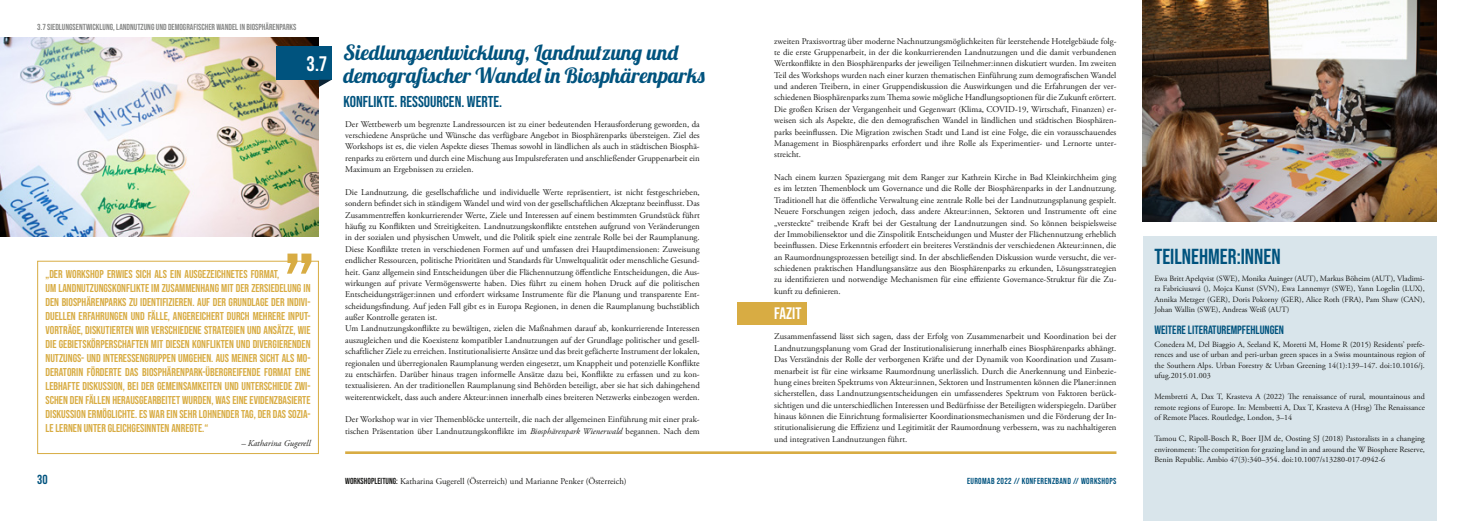
<style>
.page{position:relative;width:1474px;height:521px;background:#fff}
.page>*{position:absolute;margin:0;border:0;box-sizing:border-box;transform-origin:0 0}
.t1{font:21.7px "Bebas Neue";color:#00537e}
.t2{font:21px/22.8px "Lobster 1.4";letter-spacing:.045em;color:#00537e}
.t3{font:21px "Bebas Neue";color:#fff}
.t4{font:16.62px "Bebas Neue";color:#fff}
.t5{font:15.75px "Bebas Neue";color:#00537e}
.t6{font:13.12px "Bebas Neue";color:#00537e}
.t7{font:12.08px "Bebas Neue";color:#00537e}
.t8{font:11.38px/14px "Bebas Neue";color:#d8ac43}
.t9{font:8.75px/11.4px "Adobe Garamond Pro";color:#1d1d1b;text-align:justify}
.t10{font:8.75px "Bebas Neue";color:#878887}
.t11{font:8.75px "Bebas Neue";letter-spacing:.04em;color:#00537e}
.t12{font:italic 8.75px "Adobe Garamond Pro";color:#1d1d1b}
.t13{font:8.05px/10.5px "Adobe Garamond Pro";color:#1d1d1b;text-align:justify}
.s1{font-style:italic}
.s2{font-family:"Bebas Neue"}
</style>
<div class="page">
<img style="left:0;top:37px;width:319px;height:199px">
<hr style="left:345px;top:451px;width:771px;height:3px;background:#d8ac43">
<div style="left:1142px;top:236px;width:294px;height:285px;background:#d9e5eb"></div>
<div style="left:737px;top:302px;width:69px;height:22px;background:#d8ac43"></div>
<div style="left:276px;top:46px;width:56px;height:34px;background:#00537e"></div>
<svg style="left:319px;top:80px;width:12px;height:7px"></svg>
<div style="left:37px;top:261px;width:282px;height:193px;border:1px solid #d8ac43"></div>
<svg style="left:287px;top:254px;width:24px;height:20px"></svg>
<img style="left:1142px;top:0;width:294px;height:221px">
<p class="t10" style="left:37px;top:22px;width:261px">3.7 SIEDLUNGSENTWICKLUNG, LANDNUTZUNG UND DEMOGRAFISCHER WANDEL IN BIOSPHÄRENPARKS</p>
<p class="t3" style="left:306px;top:52px;width:22px">3.7</p>
<p class="t8" style="left:46px;top:267px;width:266px">„DER WORKSHOP ERWIES SICH ALS EIN AUSGEZEICHNETES FORMAT,<br>UM LANDNUTZUNGSKONFLIKTE IM ZUSAMMENHANG MIT DER ZERSIEDELUNG IN DEN BIOSPHÄRENPARKS ZU IDENTIFIZIEREN. AUF DER GRUNDLAGE DER INDIVI-DUELLEN ERFAHRUNGEN UND FÄLLE, ANGEREICHERT DURCH MEHRERE INPUT-VORTRÄGE, DISKUTIERTEN WIR VERSCHIEDENE STRATEGIEN UND ANSÄTZE, WIE DIE GEBIETSKÖRPERSCHAFTEN MIT DIESEN KONFLIKTEN UND DIVERGIERENDEN NUTZUNGS- UND INTERESSENGRUPPEN UMGEHEN. AUS MEINER SICHT ALS MO-DERATORIN FÖRDERTE DAS BIOSPHÄRENPARK-ÜBERGREIFENDE FORMAT EINE LEBHAFTE DISKUSSION, BEI DER GEMEINSAMKEITEN UND UNTERSCHIEDE ZWI-SCHEN DEN FÄLLEN HERAUSGEARBEITET WURDEN, WAS EINE EVIDENZBASIERTE DISKUSSION ERMÖGLICHTE. ES WAR EIN SEHR LOHNENDER TAG, DER DAS SOZIA-LE LERNEN UNTER GLEICHGESINNTEN ANREGTE.“</p>
<p class="t12" style="left:241px;top:438px;width:71px">– Katharina Gugerell</p>
<h3 class="t6" style="left:37px;top:472px;width:12px">30</h3>
<p class="t2" style="left:343px;top:41px;width:363px">Siedlungsentwicklung, Landnutzung und demografischer Wandel in Biosphärenparks</p>
<p class="t5" style="left:343px;top:92px;width:160px">KONFLIKTE. RESSOURCEN. WERTE.</p>
<p class="t9" style="left:345px;top:118px;width:356px">Der Wettbewerb um begrenzte Landressourcen ist zu einer bedeutenden Herausforderung geworden, da verschiedene Ansprüche und Wünsche das verfügbare Angebot in Biosphärenparks übersteigen. Ziel des Workshops ist es, die vielen Aspekte dieses Themas sowohl in ländlichen als auch in städtischen Biosphä&shy;renparks zu erörtern und durch eine Mischung aus Impulsreferaten und anschließender Gruppenarbeit ein Maximum an Ergebnissen zu erzielen.</p>
<p class="t9" style="left:345px;top:187px;width:356px">Die Landnutzung, die gesellschaftliche und individuelle Werte repräsentiert, ist nicht festgeschrieben, sondern befindet sich in ständigem Wandel und wird von der gesellschaftlichen Akzeptanz beeinflusst. Das Zusammentreffen konkurrierender Werte, Ziele und Interessen auf einem bestimmten Grundstück führt häufig zu Konflikten und Streitigkeiten. Landnutzungskonflikte entstehen aufgrund von Veränderungen in der sozialen und physischen Umwelt, und die Politik spielt eine zentrale Rolle bei der Raumplanung.<br>Diese Konflikte treten in verschiedenen Formen auf und umfassen drei Hauptdimensionen: Zuweisung endlicher Ressourcen, politische Prioritäten und Standards für Umweltqualität oder menschliche Gesund&shy;heit. Ganz allgemein sind Entscheidungen über die Flächennutzung öffentliche Entscheidungen, die Aus&shy;wirkungen auf private Vermögenswerte haben. Dies führt zu einem hohen Druck auf die politischen Entscheidungsträger:innen und erfordert wirksame Instrumente für die Planung und transparente Ent&shy;scheidungsfindung. Auf jeden Fall gibt es in Europa Regionen, in denen die Raumplanung buchstäblich außer Kontrolle geraten ist.</p>
<p class="t9" style="left:345px;top:323px;width:356px">Um Landnutzungskonflikte zu bewältigen, zielen die Maßnahmen darauf ab, konkurrierende Interessen auszugleichen und die Koexistenz kompatibler Landnutzungen auf der Grundlage politischer und gesell&shy;schaftlicher Ziele zu erreichen. Institutionalisierte Ansätze und das breit gefächerte Instrument der lokalen, regionalen und überregionalen Raumplanung werden eingesetzt, um Knappheit und potenzielle Konflikte zu entschärfen. Darüber hinaus tragen informelle Ansätze dazu bei, Konflikte zu erfassen und zu kon&shy;textualisieren. An der traditionellen Raumplanung sind Behörden beteiligt, aber sie hat sich dahingehend weiterentwickelt, dass auch andere Akteur:innen innerhalb eines breiteren Netzwerks einbezogen werden.</p>
<p class="t9" style="left:345px;top:414px;width:356px">Der Workshop war in vier Themenblöcke unterteilt, die nach der allgemeinen Einführung mit einer prak&shy;tischen Präsentation über Landnutzungskonflikte im <span class="s1">Biosphärenpark Wienerwald</span> begannen. Nach dem</p>
<p class="t9" style="left:345px;top:476px;width:283px"><span class="s2">WORKSHOPLEITUNG:</span> Katharina Gugerell (Österreich) und Marianne Penker (Österreich)</p>
<p class="t9" style="left:774px;top:35px;width:344px">zweiten Praxisvortrag über moderne Nachnutzungsmöglichkeiten für leerstehende Hotelgebäude folg&shy;te die erste Gruppenarbeit, in der die konkurrierenden Landnutzungen und die damit verbundenen Wertkonflikte in den Biosphärenparks der jeweiligen Teilnehmer:innen diskutiert wurden. Im zweiten Teil des Workshops wurden nach einer kurzen thematischen Einführung zum demografischen Wandel und anderen Treibern, in einer Gruppendiskussion die Auswirkungen und die Erfahrungen der ver&shy;schiedenen Biosphärenparks zum Thema sowie mögliche Handlungsoptionen für die Zukunft erörtert.<br>Die großen Krisen der Vergangenheit und Gegenwart (Klima, COVID-19, Wirtschaft, Finanzen) er&shy;weisen sich als Aspekte, die den demografischen Wandel in ländlichen und städtischen Biosphären&shy;parks beeinflussen. Die Migration zwischen Stadt und Land ist eine Folge, die ein vorausschauendes Management in Biosphärenparks erfordert und ihre Rolle als Experimentier- und Lernorte unter&shy;streicht.</p>
<p class="t9" style="left:774px;top:172px;width:344px">Nach einem kurzen Spaziergang mit dem Ranger zur Kathrein Kirche in Bad Kleinkirchheim ging es im letzten Themenblock um Governance und die Rolle der Biosphärenparks in der Landnutzung.<br>Traditionell hat die öffentliche Verwaltung eine zentrale Rolle bei der Landnutzungsplanung gespielt.<br>Neuere Forschungen zeigen jedoch, dass andere Akteur:innen, Sektoren und Instrumente oft eine „versteckte“ treibende Kraft bei der Gestaltung der Landnutzungen sind. So können beispielsweise der Immobiliensektor und die Zinspolitik Entscheidungen und Muster der Flächennutzung erheblich beeinflussen. Diese Erkenntnis erfordert ein breiteres Verständnis der verschiedenen Akteur:innen, die an Raumordnungsprozessen beteiligt sind. In der abschließenden Diskussion wurde versucht, die ver&shy;schiedenen praktischen Handlungsansätze aus den Biosphärenparks zu erkunden, Lösungsstrategien zu identifizieren und notwendige Mechanismen für eine effiziente Governance-Struktur für die Zu&shy;kunft zu definieren.</p>
<p class="t9" style="left:774px;top:331px;width:344px">Zusammenfassend lässt sich sagen, dass der Erfolg von Zusammenarbeit und Koordination bei der Landnutzungsplanung vom Grad der Institutionalisierung innerhalb eines Biosphärenparks abhängt.<br>Das Verständnis der Rolle der verborgenen Kräfte und der Dynamik von Koordination und Zusam&shy;menarbeit ist für eine wirksame Raumordnung unerlässlich. Durch die Anerkennung und Einbezie&shy;hung eines breiten Spektrums von Akteur:innen, Sektoren und Instrumenten können die Planer:innen sicherstellen, dass Landnutzungsentscheidungen ein umfassenderes Spektrum von Faktoren berück&shy;sichtigen und die unterschiedlichen Interessen und Bedürfnisse der Beteiligten widerspiegeln. Darüber hinaus können die Einrichtung formalisierter Koordinationsmechanismen und die Förderung der In&shy;stitutionalisierung die Effizienz und Legitimität der Raumordnung verbessern, was zu nachhaltigeren und integrativen Landnutzungen führt.</p>
<p class="t11" style="left:967px;top:476px;width:151px">EUROMAB 2022 // KONFERENZBAND // WORKSHOPS</p>
<p class="t4" style="left:774px;top:304px;width:29px">FAZIT</p>
<p class="t1" style="left:1154px;top:245px;width:128px">TEILNEHMER:INNEN</p>
<p class="t13" style="left:1154px;top:273px;width:272px">Ewa Britt Apelqvist (SWE), Monika Auinger (AUT), Markus Böheim (AUT), Vladimi&shy;ra Fabriciusavá (), Mojca Kunst (SVN), Ewa Lannemyr (SWE), Yann Logelin (LUX), Annika Metzger (GER), Doris Pokorny (GER), Alice Roth (FRA), Pam Shaw (CAN), Johan Wallin (SWE), Andreas Weiß (AUT)</p>
<p class="t7" style="left:1154px;top:323px;width:131px">WEITERE LITERATUREMPFEHLUNGEN</p>
<p class="t13" style="left:1154px;top:339px;width:272px">Conedera M, Del Biaggio A, Seeland K, Moretti M, Home R (2015) Residents’ prefe&shy;rences and use of urban and peri-urban green spaces in a Swiss mountainous region of the Southern Alps. Urban Forestry &amp; Urban Greening 14(1):139–147. doi:10.1016/j. ufug.2015.01.003</p>
<p class="t13" style="left:1154px;top:392px;width:272px">Membretti A, Dax T, Krasteva A (2022) The renaissance of rural, mountainous and remote regions of Europe. In: Membretti A, Dax T, Krasteva A (Hrsg) The Renaissance of Remote Places. Routledge, London, 3–14</p>
<p class="t13" style="left:1154px;top:433px;width:272px">Tamou C, Ripoll-Bosch R, Boer IJM de, Oosting SJ (2018) Pastoralists in a changing environment: The competition for grazing land in and around the W Biosphere Reserve, Benin Republic. Ambio 47(3):340–354. doi:10.1007/s13280-017-0942-6</p>
</div>
